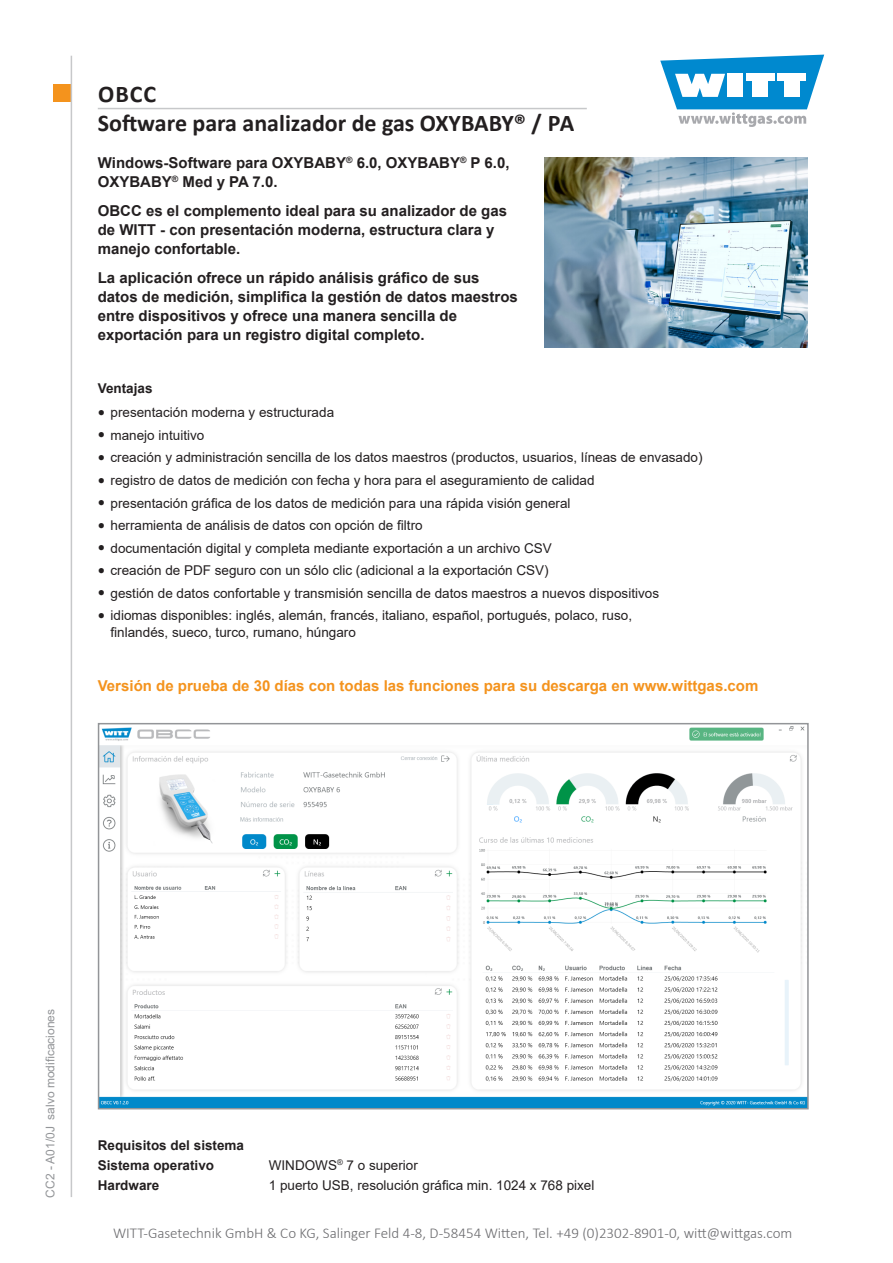
<style>
.page{position:relative;width:893px;height:1263px;background:#fff}
.page>*{position:absolute;margin:0;border:0;box-sizing:border-box;transform-origin:0 0}
.t1{font:700 24px/28.8px "Calibri";color:#231f20}
.t2{font:700 15px/18.8px "Arial";color:#231f20}
.t3{font:300 15px "Calibri";color:#6b6b6e}
.t4{font:700 15px "Arial";color:#f4931d}
.t5{font:13.5px/16.2px "Arial";color:#231f20}
.t6{font:700 13.5px/20.4px "Arial";color:#231f20}
.t7{font:12px "Arial";color:#939598}
.s1{font-family:"Bookman Old Style";font-size:12px}
</style>
<div class="page">
<div style="left:53px;top:85px;width:17px;height:17px;background:#f4931d"></div>
<svg style="left:660px;top:55px;width:164px;height:72px"></svg>
<hr style="left:71px;top:56px;width:1px;height:1141px;background:#c7c8ca">
<hr style="left:98px;top:108px;width:489px;height:1px;background:#c7c8ca">
<img style="left:545px;top:157px;width:263px;height:190px">
<img style="left:101px;top:726px;width:705px;height:380px">
<div style="left:98px;top:723px;width:711px;height:386px;border:2px solid #939598"></div>
<h1 class="t1" style="left:98px;top:79px;width:478px">OBCC<br>Software para analizador de gas OXYBABY® / PA</h1>
<p class="t2" style="left:98px;top:154px;width:413px">Windows-Software para OXYBABY<sup>®</sup> 6.0, OXYBABY<sup>®</sup> P 6.0,<br>OXYBABY<sup>®</sup> Med y PA 7.0.</p>
<p class="t2" style="left:98px;top:202px;width:411px">OBCC es el complemento ideal para su analizador de gas de WITT - con presentación moderna, estructura clara y manejo confortable.</p>
<p class="t2" style="left:98px;top:269px;width:422px">La aplicación ofrece un rápido análisis gráfico de sus datos de medición, simplifica la gestión de datos maestros entre dispositivos y ofrece una manera sencilla de exportación para un registro digital completo.</p>
<p class="t6" style="left:98px;top:378px;width:56px">Ventajas</p>
<p class="t5" style="left:98px;top:404px;width:238px"><span class="s1">●</span> presentación moderna y estructurada</p>
<p class="t5" style="left:98px;top:427px;width:108px"><span class="s1">●</span> manejo intuitivo</p>
<p class="t5" style="left:98px;top:449px;width:606px"><span class="s1">●</span> creación y administración sencilla de los datos maestros (productos, usuarios, líneas de envasado)</p>
<p class="t5" style="left:98px;top:472px;width:498px"><span class="s1">●</span> registro de datos de medición con fecha y hora para el aseguramiento de calidad</p>
<p class="t5" style="left:98px;top:495px;width:474px"><span class="s1">●</span> presentación gráfica de los datos de medición para una rápida visión general</p>
<p class="t5" style="left:98px;top:517px;width:326px"><span class="s1">●</span> herramienta de análisis de datos con opción de filtro</p>
<p class="t5" style="left:98px;top:540px;width:455px"><span class="s1">●</span> documentación digital y completa mediante exportación a un archivo CSV</p>
<p class="t5" style="left:98px;top:562px;width:452px"><span class="s1">●</span> creación de PDF seguro con un sólo clic (adicional a la exportación CSV)</p>
<p class="t5" style="left:98px;top:585px;width:563px"><span class="s1">●</span> gestión de datos confortable y transmisión sencilla de datos maestros a nuevos dispositivos</p>
<p class="t5" style="left:111px;top:607px;width:523px;text-indent:-13px"><span class="s1">●</span> idiomas disponibles: inglés, alemán, francés, italiano, español, portugués, polaco, ruso, finlandés, sueco, turco, rumano, húngaro</p>
<p class="t4" style="left:98px;top:675px;width:662px">Versión de prueba de 30 días con todas las funciones para su descarga en www.wittgas.com</p>
<p class="t7" style="left:42px;top:1197px;width:190px;rotate:-90deg">CC2 - A01/0J salvo modificaciones</p>
<p class="t6" style="left:98px;top:1135px;width:148px">Requisitos del sistema<br>Sistema operativo</p>
<p class="t5" style="left:269px;top:1157px;width:151px">WINDOWS<sup>®</sup> 7 o superior</p>
<p class="t6" style="left:98px;top:1175px;width:63px">Hardware</p>
<p class="t5" style="left:269px;top:1177px;width:327px">1 puerto USB, resolución gráfica min. 1024 x 768 pixel</p>
<p class="t3" style="left:113px;top:1224px;width:681px">WITT-Gasetechnik GmbH &amp; Co KG, Salinger Feld 4-8, D-58454 Witten, Tel. +49 (0)2302-8901-0, witt@wittgas.com</p>
</div>
